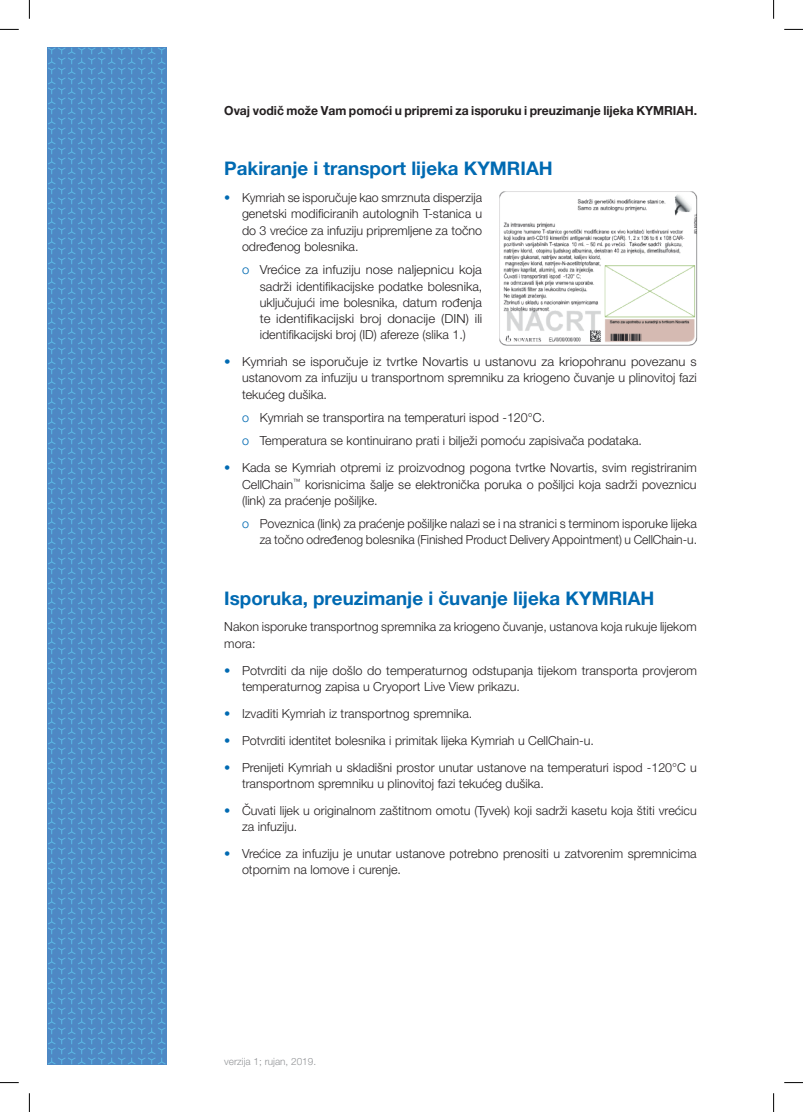
<style>
.page{position:relative;width:803px;height:1112px;background:#fff}
.page>*{position:absolute;margin:0;border:0;box-sizing:border-box;transform-origin:0 0}
.t1{font:700 18.75px "Helvetica Neue LT Pro";color:#006ab2}
.t2{font:300 12.5px/16.2px "Helvetica Neue LT Pro";color:#231f20}
.t3{font:300 12.5px/16.2px "Helvetica Neue LT Pro";color:#231f20;text-align:justify;scale:1.04 1}
.t4{font:700 12.5px "Helvetica Neue LT Pro";letter-spacing:-.005em;color:#231f20}
.t5{font:300 10px "Helvetica Neue LT Pro";color:#939598}
.s1{color:#006ab2}
</style>
<div class="page">
<svg style="left:47px;top:47px;width:119px;height:1017px;background:#5092ca"></svg>
<img style="left:500px;top:192px;width:198px;height:154px">
<svg style="left:0;top:29px;width:19px;height:1px"></svg>
<svg style="left:784px;top:29px;width:19px;height:1px"></svg>
<svg style="left:0;top:1082px;width:19px;height:1px"></svg>
<svg style="left:784px;top:1082px;width:19px;height:1px"></svg>
<svg style="left:29px;top:0;width:1px;height:19px"></svg>
<svg style="left:29px;top:1093px;width:1px;height:18px"></svg>
<svg style="left:773px;top:0;width:1px;height:19px"></svg>
<svg style="left:773px;top:1093px;width:1px;height:18px"></svg>
<p class="t4" style="left:224px;top:103px;width:474px">Ovaj vodič može Vam pomoći u pripremi za isporuku i preuzimanje lijeka KYMRIAH.</p>
<h1 class="t1" style="left:224px;top:157px;width:330px">Pakiranje i transport lijeka KYMRIAH</h1>
<p class="t2" style="left:242px;top:189px;width:242px;text-align:justify;text-indent:-18px"><span class="s1">•</span> Kymriah se isporučuje kao smrznuta disperzija genetski modificiranih autolognih T-stanica u do 3 vrećice za infuziju pripremljene za točno određenog bolesnika.</p>
<p class="t3" style="left:260px;top:261px;width:216px;text-indent:-18px"><span class="s1">o</span> Vrećice za infuziju nose naljepnicu koja sadrži identifikacijske podatke bolesnika, uključujući ime bolesnika, datum rođenja te identifikacijski broj donacije (DIN) ili identifikacijski broj (ID) afereze (slika 1.)</p>
<p class="t3" style="left:242px;top:353px;width:439px;text-indent:-18px"><span class="s1">•</span> Kymriah se isporučuje iz tvrtke Novartis u ustanovu za kriopohranu povezanu s ustanovom za infuziju u transportnom spremniku za kriogeno čuvanje u plinovitoj fazi tekućeg dušika.</p>
<p class="t2" style="left:242px;top:405px;width:401px;line-height:23.4px"><span class="s1">o</span> Kymriah se transportira na temperaturi ispod ‑120°C.<br><span class="s1">o</span> Temperatura se kontinuirano prati i bilježi pomoću zapisivača podataka.</p>
<p class="t2" style="left:242px;top:459px;width:456px;text-align:justify;text-indent:-18px"><span class="s1">•</span> Kada se Kymriah otpremi iz proizvodnog pogona tvrtke Novartis, svim registriranim CellChain<sup>™</sup> korisnicima šalje se elektronička poruka o pošiljci koja sadrži poveznicu (link) za praćenje pošiljke.</p>
<p class="t2" style="left:242px;top:515px;width:456px;text-align:right"><span class="s1">o</span> Poveznica (link) za praćenje pošiljke nalazi se i na stranici s terminom isporuke lijeka za točno određenog bolesnika (Finished Product Delivery Appointment) u CellChain‑u.</p>
<h1 class="t1" style="left:224px;top:586px;width:432px">Isporuka, preuzimanje i čuvanje lijeka KYMRIAH</h1>
<p class="t2" style="left:224px;top:618px;width:474px">Nakon isporuke transportnog spremnika za kriogeno čuvanje, ustanova koja rukuje lijekom mora:</p>
<p class="t2" style="left:242px;top:661px;width:456px;text-indent:-18px"><span class="s1">•</span> Potvrditi da nije došlo do temperaturnog odstupanja tijekom transporta provjerom temperaturnog zapisa u Cryoport Live View prikazu.</p>
<p class="t2" style="left:224px;top:704px;width:250px"><span class="s1">•</span> Izvaditi Kymriah iz transportnog spremnika.</p>
<p class="t2" style="left:224px;top:731px;width:371px"><span class="s1">•</span> Potvrditi identitet bolesnika i primitak lijeka Kymriah u CellChain-u.</p>
<p class="t2" style="left:242px;top:758px;width:456px;text-indent:-18px"><span class="s1">•</span> Prenijeti Kymriah u skladišni prostor unutar ustanove na temperaturi ispod -120°C u transportnom spremniku u plinovitoj fazi tekućeg dušika.</p>
<p class="t2" style="left:242px;top:801px;width:456px;text-indent:-18px"><span class="s1">•</span> Čuvati lijek u originalnom zaštitnom omotu (Tyvek) koji sadrži kasetu koja štiti vrećicu za infuziju.</p>
<p class="t2" style="left:242px;top:844px;width:456px;text-indent:-18px"><span class="s1">•</span> Vrećice za infuziju je unutar ustanove potrebno prenositi u zatvorenim spremnicima otpornim na lomove i curenje.</p>
<p class="t5" style="left:224px;top:1054px;width:93px">verzija 1; rujan, 2019.</p>
</div>
